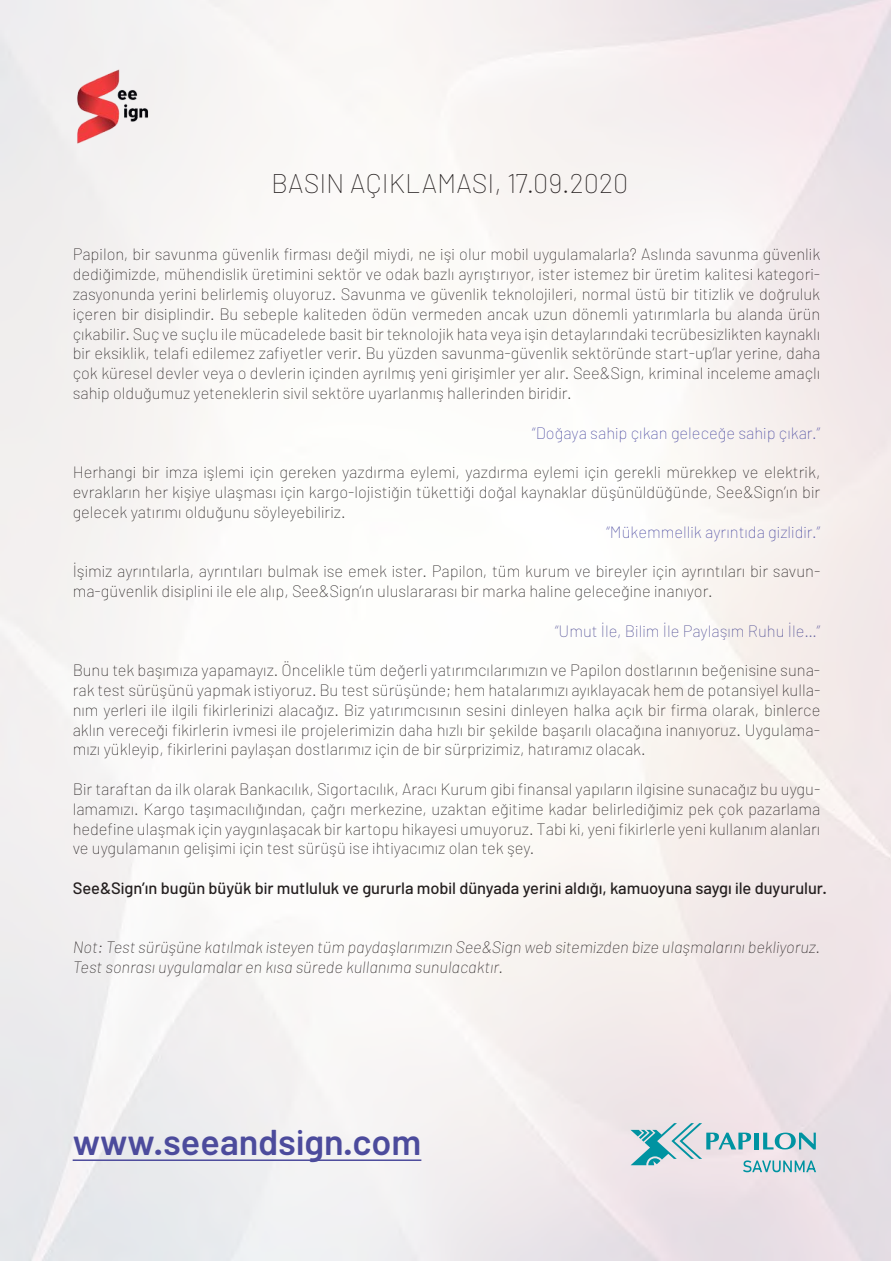
<style>
.page{position:relative;width:893px;height:1263px;background:#fff}
.page>*{position:absolute;margin:0;border:0;box-sizing:border-box;transform-origin:0 0}
.t1{font:600 36px "Barlow";color:#4c4b9c}
.t2{font:100 27px "Barlow";color:#241f1f}
.t3{font:100 16.5px/19.8px "Barlow";color:#241f1f;text-align:justify}
.t4{font:italic 100 16.5px/19.8px "Barlow";color:#241f1f}
.t5{font:500 16.5px "Barlow";color:#241f1f}
.t6{font:100 16.5px "Barlow";color:#4a49a0}
.t7{font:100 16.5px "Barlow";color:#4f4d94}
</style>
<div class="page">
<svg style="left:630px;top:1123px;width:186px;height:49px;background:#b9d0d7"></svg>
<img style="left:68px;top:67px;width:93px;height:81px">
<hr style="left:73px;top:1159px;width:348px;height:2px;background:#4c4b9c">
<h2 class="t2" style="left:271px;top:166px;width:358px">BASIN AÇIKLAMASI, 17.09.2020</h2>
<p class="t3" style="left:73px;top:244px;width:749px">Papilon, bir savunma güvenlik firması değil miydi, ne işi olur mobil uygulamalarla? Aslında savunma güvenlik dediğimizde, mühendislik üretimini sektör ve odak bazlı ayrıştırıyor, ister istemez bir üretim kalitesi kategori&shy;zasyonunda yerini belirlemiş oluyoruz. Savunma ve güvenlik teknolojileri, normal üstü bir titizlik ve doğruluk içeren bir disiplindir. Bu sebeple kaliteden ödün vermeden ancak uzun dönemli yatırımlarla bu alanda ürün çıkabilir. Suç ve suçlu ile mücadelede basit bir teknolojik hata veya işin detaylarındaki tecrübesizlikten kaynaklı bir eksiklik, telafi edilemez zafiyetler verir. Bu yüzden savunma-güvenlik sektöründe start-up’lar yerine, daha çok küresel devler veya o devlerin içinden ayrılmış yeni girişimler yer alır. See&amp;Sign, kriminal inceleme amaçlı sahip olduğumuz yeteneklerin sivil sektöre uyarlanmış hallerinden biridir.</p>
<p class="t6" style="left:532px;top:422px;width:289px">“Doğaya sahip çıkan geleceğe sahip çıkar.”</p>
<p class="t3" style="left:73px;top:462px;width:749px">Herhangi bir imza işlemi için gereken yazdırma eylemi, yazdırma eylemi için gerekli mürekkep ve elektrik, evrakların her kişiye ulaşması için kargo-lojistiğin tükettiği doğal kaynaklar düşünüldüğünde, See&amp;Sign’ın bir gelecek yatırımı olduğunu söyleyebiliriz.</p>
<p class="t6" style="left:606px;top:521px;width:215px">“Mükemmellik ayrıntıda gizlidir.”</p>
<p class="t3" style="left:73px;top:561px;width:749px">İşimiz ayrıntılarla, ayrıntıları bulmak ise emek ister. Papilon, tüm kurum ve bireyler için ayrıntıları bir savun&shy;ma-güvenlik disiplini ile ele alıp, See&amp;Sign’ın uluslararası bir marka haline geleceğine inanıyor.</p>
<p class="t7" style="left:555px;top:620px;width:267px">“Umut İle, Bilim İle Paylaşım Ruhu İle…”</p>
<p class="t3" style="left:73px;top:660px;width:749px">Bunu tek başımıza yapamayız. Öncelikle tüm değerli yatırımcılarımızın ve Papilon dostlarının beğenisine suna&shy;rak test sürüşünü yapmak istiyoruz. Bu test sürüşünde; hem hatalarımızı ayıklayacak hem de potansiyel kulla&shy;nım yerleri ile ilgili fikirlerinizi alacağız. Biz yatırımcısının sesini dinleyen halka açık bir firma olarak, binlerce aklın vereceği fikirlerin ivmesi ile projelerimizin daha hızlı bir şekilde başarılı olacağına inanıyoruz. Uygulama&shy;mızı yükleyip, fikirlerini paylaşan dostlarımız için de bir sürprizimiz, hatıramız olacak.</p>
<p class="t3" style="left:73px;top:779px;width:749px">Bir taraftan da ilk olarak Bankacılık, Sigortacılık, Aracı Kurum gibi finansal yapıların ilgisine sunacağız bu uygu&shy;lamamızı. Kargo taşımacılığından, çağrı merkezine, uzaktan eğitime kadar belirlediğimiz pek çok pazarlama hedefine ulaşmak için yaygınlaşacak bir kartopu hikayesi umuyoruz. Tabi ki, yeni fikirlerle yeni kullanım alanları ve uygulamanın gelişimi için test sürüşü ise ihtiyacımız olan tek şey.</p>
<p class="t5" style="left:73px;top:878px;width:756px">See&amp;Sign’ın bugün büyük bir mutluluk ve gururla mobil dünyada yerini aldığı, kamuoyuna saygı ile duyurulur.</p>
<p class="t4" style="left:73px;top:937px;width:749px">Not: Test sürüşüne katılmak isteyen tüm paydaşlarımızın See&amp;Sign web sitemizden bize ulaşmalarını bekliyoruz.<br>Test sonrası uygulamalar en kısa sürede kullanıma sunulacaktır.</p>
<h1 class="t1" style="left:73px;top:1120px;width:350px">www.seeandsign.com</h1>
</div>
